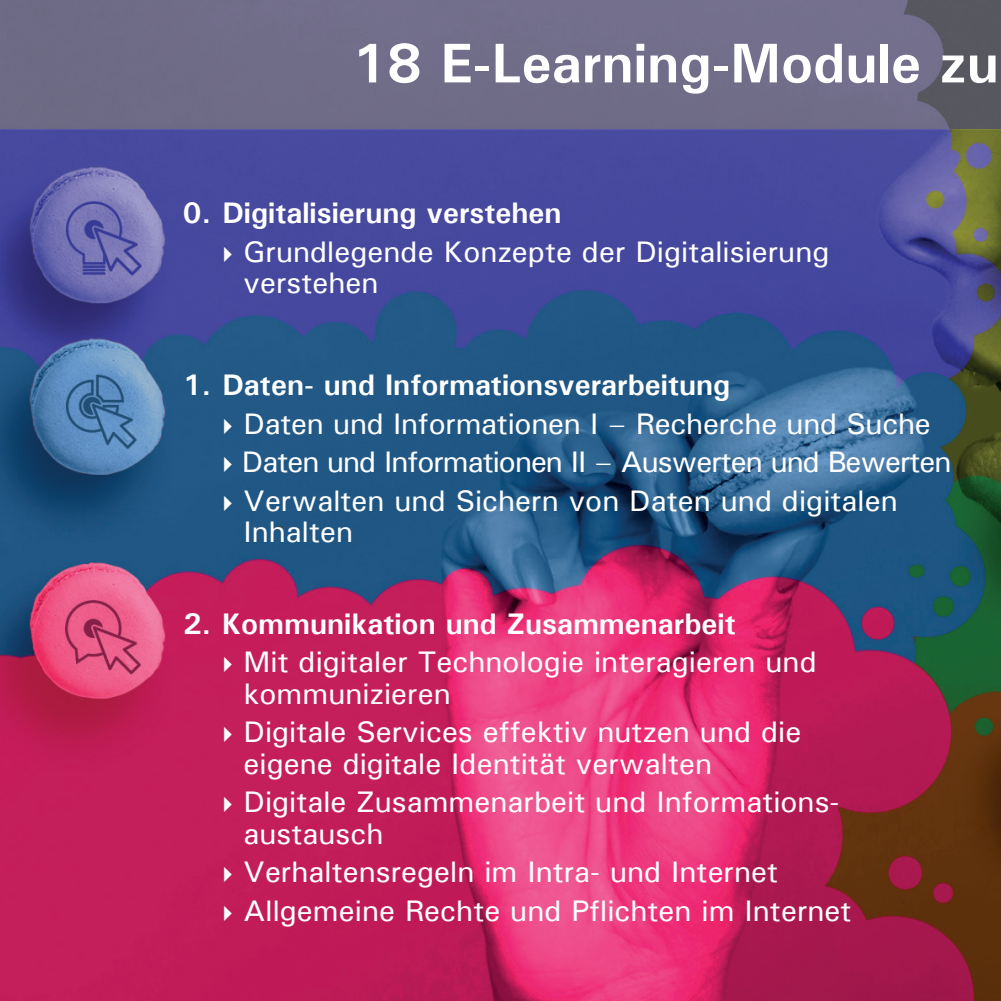
<style>
.page{position:relative;width:1001px;height:1001px;background:#fff}
.page>*{position:absolute;margin:0;border:0;box-sizing:border-box;transform-origin:0 0}
.t1{font:700 56px "Univers";color:#fff}
.t2{font:29.75px/31.5px "Univers";color:#fff}
.t3{font:700 29.75px "Univers";color:#fff}
</style>
<div class="page">
<img style="left:0;top:0;width:1000px;height:1000px">
<svg style="left:0;top:0;width:6px;height:6px"></svg>
<svg style="left:0;top:994px;width:6px;height:7px"></svg>
<svg style="left:994px;top:0;width:7px;height:6px"></svg>
<svg style="left:994px;top:994px;width:7px;height:7px"></svg>
<svg style="left:224px;top:246px;width:8px;height:15px"></svg>
<svg style="left:183px;top:434px;width:21px;height:1px"></svg>
<svg style="left:224px;top:418px;width:8px;height:16px"></svg>
<svg style="left:183px;top:472px;width:21px;height:1px"></svg>
<svg style="left:224px;top:457px;width:8px;height:15px"></svg>
<svg style="left:183px;top:510px;width:21px;height:1px"></svg>
<svg style="left:224px;top:495px;width:8px;height:15px"></svg>
<svg style="left:224px;top:656px;width:8px;height:16px"></svg>
<svg style="left:224px;top:726px;width:8px;height:16px"></svg>
<svg style="left:224px;top:796px;width:8px;height:16px"></svg>
<svg style="left:224px;top:866px;width:8px;height:16px"></svg>
<svg style="left:224px;top:905px;width:8px;height:15px"></svg>
<h1 class="t1" style="left:351px;top:29px;width:648px">18 E-Learning-Module zu</h1>
<p class="t3" style="left:183px;top:195px;width:380px">0. Digitalisierung verstehen</p>
<p class="t2" style="left:243px;top:235px;width:587px">Grundlegende Konzepte der Digitalisierung verstehen</p>
<p class="t3" style="left:183px;top:367px;width:549px">1. Daten- und Informationsverarbeitung</p>
<p class="t2" style="left:242px;top:404px;width:711px;line-height:38.5px">Daten und Informationen I – Recherche und Suche<br>Daten und Informationen II – Auswerten und Bewerten<br>Verwalten und Sichern von Daten und digitalen</p>
<p class="t2" style="left:243px;top:516px;width:111px">Inhalten</p>
<p class="t3" style="left:183px;top:605px;width:554px">2. Kommunikation und Zusammenarbeit</p>
<p class="t2" style="left:243px;top:645px;width:574px">Mit digitaler Technologie interagieren und kommunizieren</p>
<p class="t2" style="left:243px;top:715px;width:559px">Digitale Services effektiv nutzen und die eigene digitale Identität verwalten</p>
<p class="t2" style="left:243px;top:785px;width:597px">Digitale Zusammenarbeit und Informations&shy;austausch</p>
<p class="t2" style="left:243px;top:852px;width:609px;line-height:38.5px">Verhaltensregeln im Intra- und Internet<br>Allgemeine Rechte und Pflichten im Internet</p>
</div>
